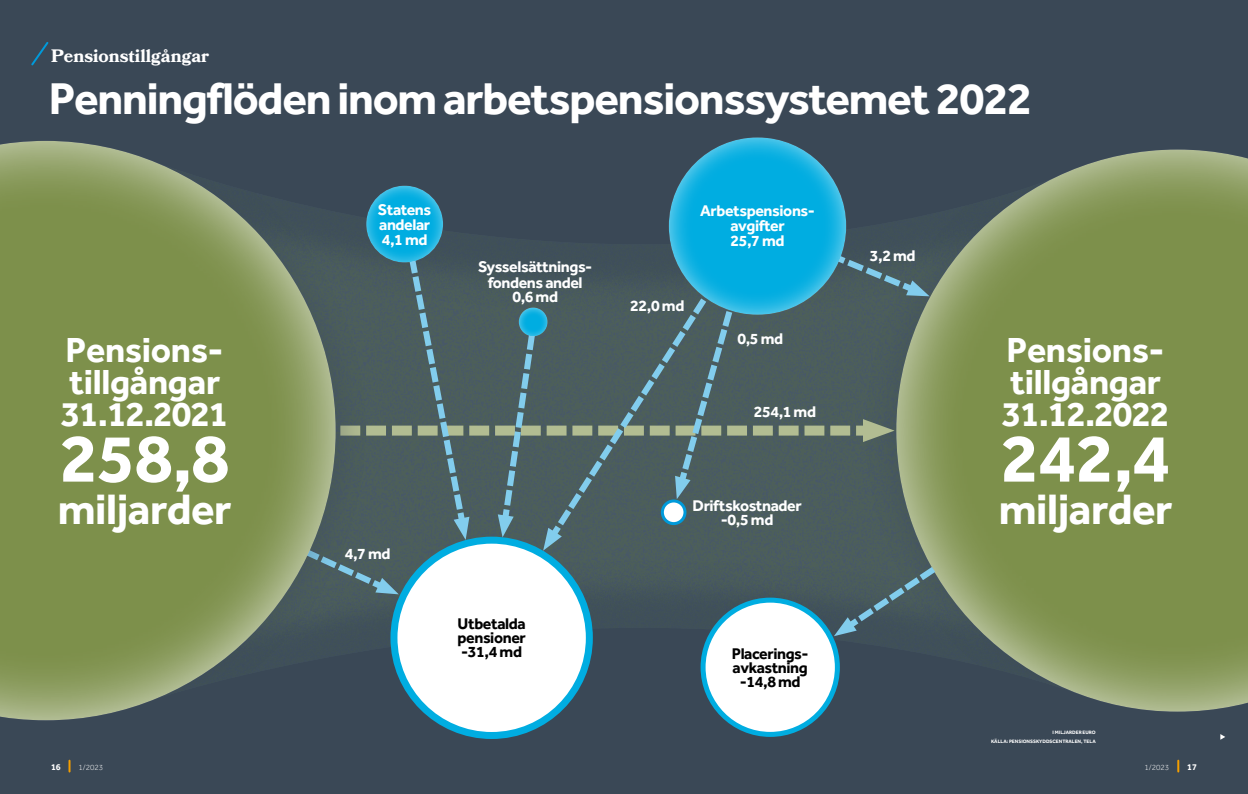
<style>
.page{position:relative;width:1248px;height:794px;background:#fff}
.page>*{position:absolute;margin:0;border:0;box-sizing:border-box;transform-origin:0 0}
._01_Otsikko_54pt_kes{font:700 70px "Effra";letter-spacing:-.01em;color:#fff}
._01_Otsikko_22pt{font:700 46px "Effra";letter-spacing:-.025em;color:#fff}
._01_Otsikko_54pt_kes-2{font:700 44px "Effra";letter-spacing:-.01em;color:#fff}
._01_Otsikko_54pt_kes-3{font:700 36px "Effra";letter-spacing:-.01em;color:#fff}
._88_Vinjetti{font:700 18px "Bookmania";color:#fff}
._01_Otsikko_pieni{font:700 16px "Effra";letter-spacing:-.025em;color:#fff}
._01_Otsikko_pieni-2{font:700 16px "Effra";letter-spacing:-.025em;color:#000}
.t1{font:700 9px "Effra";color:#fff}
.t2{font:300 8px "Effra";color:#fff}
._03_Tekijä{font:700 5px "Effra";color:#fff}
</style>
<div class="page">
<div style="left:0;top:0;width:1247px;height:794px;background:#3a4856"></div>
<div style="left:127px;top:152px;width:956px;height:556px;background:#3a4856;opacity:.94"></div>
<div style="left:862px;top:127px;width:385px;height:606px;background:#3a4856"></div>
<div style="left:896px;top:149px;width:351px;height:563px;background:#fff;opacity:.8"></div>
<div style="left:394px;top:540px;width:195px;height:195px;background:#fff;border-radius:50%"></div>
<div style="left:390px;top:536px;width:202px;height:203px;border:7px solid #00ade1;border-radius:50%"></div>
<svg style="left:833px;top:561px;width:108px;height:76px"></svg>
<svg style="left:369px;top:215px;width:560px;height:335px;background:#4f6363"></svg>
<svg style="left:369px;top:425px;width:26px;height:172px;background:#506160"></svg>
<svg style="left:375px;top:578px;width:24px;height:16px"></svg>
<svg style="left:1220px;top:734px;width:5px;height:6px"></svg>
<svg style="left:31px;top:42px;width:18px;height:24px"></svg>
<div style="left:518px;top:307px;width:30px;height:31px;background:#fff;opacity:.55"></div>
<div style="left:366px;top:185px;width:78px;height:78px;background:#fff;opacity:.55"></div>
<div style="left:668px;top:137px;width:179px;height:179px;background:#fff;opacity:.62"></div>
<div style="left:0;top:119px;width:369px;height:623px;background:#3a4856;opacity:.25"></div>
<div style="left:0;top:141px;width:337px;height:580px;background:#fff;opacity:.8"></div>
<div style="left:703px;top:600px;width:134px;height:134px;background:#fff;border-radius:50%"></div>
<div style="left:700px;top:597px;width:139px;height:140px;border:5px solid #00ade1;border-radius:50%"></div>
<svg style="left:68px;top:760px;width:2px;height:11px"></svg>
<svg style="left:1177px;top:760px;width:2px;height:11px"></svg>
<p class="_88_Vinjetti" style="left:51px;top:46px;width:160px">Pensionstillgångar</p>
<h1 class="_01_Otsikko_22pt" style="left:49px;top:70px;width:985px">Penningflöden inom arbetspensionssystemet 2022</h1>
<p class="_01_Otsikko_54pt_kes-3" style="left:66px;top:327px;width:159px">Pensions-</p>
<p class="_01_Otsikko_54pt_kes-3" style="left:69px;top:359px;width:152px">tillgångar</p>
<p class="_01_Otsikko_54pt_kes-3" style="left:61px;top:391px;width:169px">31.12.2021</p>
<p class="_01_Otsikko_54pt_kes" style="left:60px;top:415px;width:171px">258,8</p>
<p class="_01_Otsikko_54pt_kes-2" style="left:58px;top:482px;width:175px">miljarder</p>
<p class="_01_Otsikko_pieni" style="left:378px;top:200px;width:55px">Statens</p>
<p class="_01_Otsikko_pieni" style="left:379px;top:215px;width:52px">andelar</p>
<p class="_01_Otsikko_pieni" style="left:382px;top:230px;width:47px">4,1 md</p>
<p class="_01_Otsikko_pieni" style="left:478px;top:257px;width:116px">Sysselsättnings-</p>
<p class="_01_Otsikko_pieni" style="left:488px;top:273px;width:96px">fondens andel</p>
<p class="_01_Otsikko_pieni" style="left:512px;top:287px;width:47px">0,6 md</p>
<p class="_01_Otsikko_pieni" style="left:345px;top:544px;width:47px">4,7 md</p>
<p class="_01_Otsikko_pieni-2" style="left:457px;top:614px;width:70px">Utbetalda</p>
<p class="_01_Otsikko_pieni-2" style="left:457px;top:628px;width:70px">pensioner</p>
<p class="_01_Otsikko_pieni-2" style="left:461px;top:642px;width:62px">-31,4 md</p>
<p class="_01_Otsikko_pieni" style="left:700px;top:201px;width:116px">Arbetspensions-</p>
<p class="_01_Otsikko_pieni" style="left:730px;top:216px;width:56px">avgifter</p>
<p class="_01_Otsikko_pieni" style="left:730px;top:231px;width:56px">25,7 md</p>
<p class="_01_Otsikko_pieni" style="left:630px;top:296px;width:56px">22,0 md</p>
<p class="_01_Otsikko_pieni" style="left:737px;top:329px;width:47px">0,5 md</p>
<p class="_01_Otsikko_pieni" style="left:753px;top:402px;width:64px">254,1 md</p>
<p class="_01_Otsikko_pieni" style="left:692px;top:495px;width:111px">Driftskostnader</p>
<p class="_01_Otsikko_pieni" style="left:720px;top:509px;width:54px">-0,5 md</p>
<p class="_01_Otsikko_pieni-2" style="left:731px;top:643px;width:78px">Placerings-</p>
<p class="_01_Otsikko_pieni-2" style="left:732px;top:657px;width:77px">avkastning</p>
<p class="_01_Otsikko_pieni-2" style="left:739px;top:671px;width:62px">-14,8 md</p>
<p class="_01_Otsikko_pieni" style="left:869px;top:245px;width:47px">3,2 md</p>
<p class="_01_Otsikko_54pt_kes-3" style="left:1006px;top:327px;width:159px">Pensions-</p>
<p class="_01_Otsikko_54pt_kes-3" style="left:1009px;top:359px;width:152px">tillgångar</p>
<p class="_01_Otsikko_54pt_kes-3" style="left:1001px;top:391px;width:169px">31.12.2022</p>
<p class="_01_Otsikko_54pt_kes" style="left:1000px;top:415px;width:171px">242,4</p>
<p class="_01_Otsikko_54pt_kes-2" style="left:998px;top:482px;width:175px">miljarder</p>
<p class="_03_Tekijä" style="left:1052px;top:729px;width:45px">I MILJARDER EURO</p>
<p class="_03_Tekijä" style="left:990px;top:738px;width:106px">KÄLLA: PENSIONSSKYDDSCENTRALEN, TELA</p>
<p class="t1" style="left:51px;top:761px;width:11px">16</p>
<p class="t2" style="left:78px;top:762px;width:26px">1/2023</p>
<p class="t2" style="left:1144px;top:762px;width:26px">1/2023</p>
<p class="t1" style="left:1187px;top:761px;width:11px">17</p>
</div>
